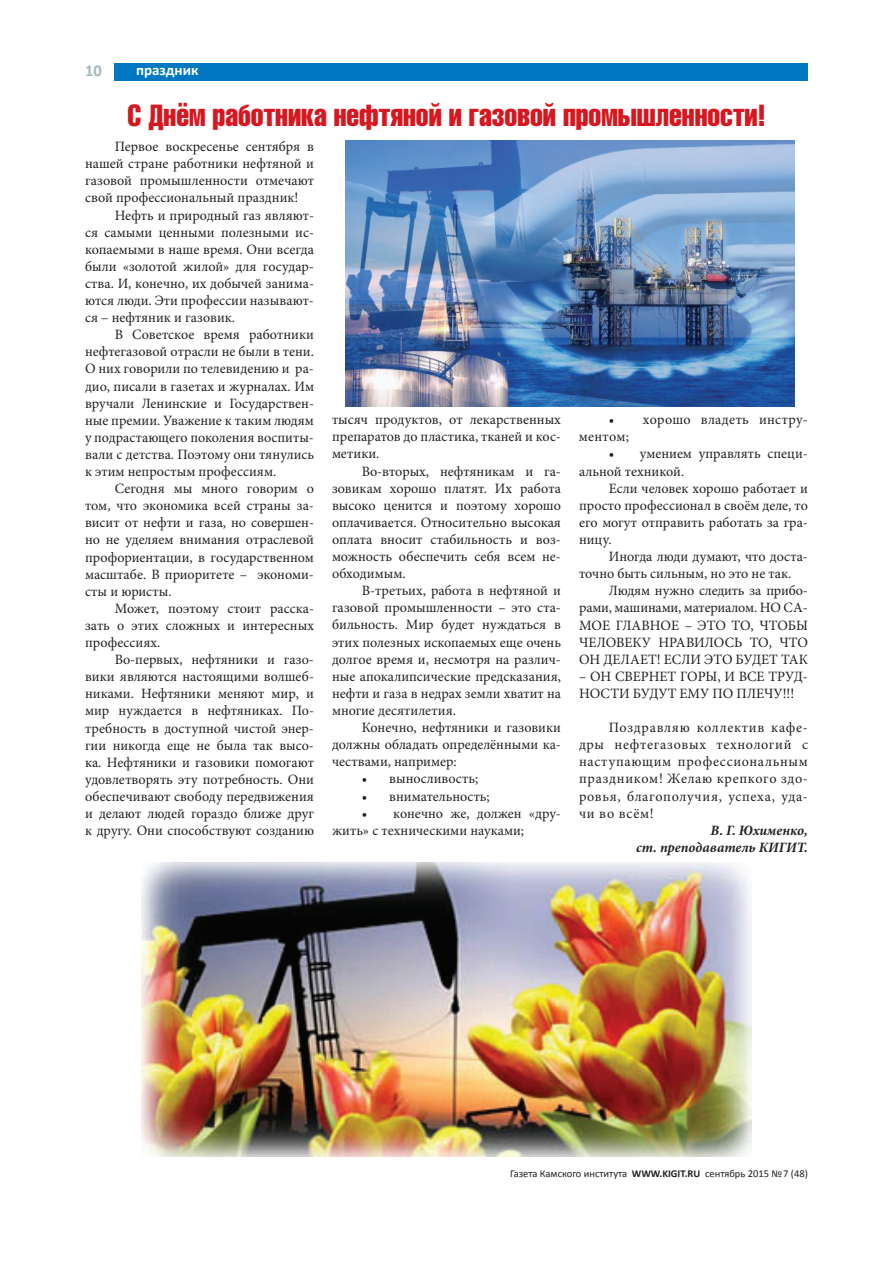
<style>
.page{position:relative;width:893px;height:1263px;background:#fff}
.page>*{position:absolute;margin:0;border:0;box-sizing:border-box;transform-origin:0 0}
.t1{font:30px "Helios Compressed";color:#d7171f}
.t2{font:700 16.5px "Calibri";color:#a7b6be}
.t3{font:700 15px "Calibri";color:#fff}
.t4{font:14.25px/17.1px "Minion Pro";color:#231f20;text-align:justify}
.t5{font:italic 700 14.25px/17.1px "Minion Pro";color:#231f20;text-align:right}
.t6{font:14.25px/17.1px "Minion Pro";letter-spacing:.02em;color:#231f20}
.t7{font:10.5px "Calibri";color:#231f20}
.s1{font-weight:700}
</style>
<div class="page">
<div style="left:115px;top:64px;width:693px;height:17px;background:#0079c2"></div>
<img style="left:142px;top:863px;width:609px;height:294px">
<img style="left:345px;top:141px;width:449px;height:265px">
<p class="t2" style="left:85px;top:60px;width:18px">10</p>
<p class="t3" style="left:136px;top:61px;width:64px">праздник</p>
<h1 class="t1" style="left:127px;top:98px;width:639px">С Днём работника нефтяной и газовой промышленности!</h1>
<p class="t4" style="left:85px;top:138px;width:230px;text-indent:30px">Первое воскресенье сентября в нашей стране работники нефтяной и газовой промышленности отмечают свой профессиональный праздник!</p>
<p class="t4" style="left:85px;top:206px;width:230px;text-indent:30px">Нефть и природный газ являют&shy;ся самыми ценными полезными ис&shy;копаемыми в наше время. Они всегда были «золотой жилой» для государ&shy;ства. И, конечно, их добычей занима&shy;ются люди. Эти профессии называют&shy;ся – нефтяник и газовик.</p>
<p class="t4" style="left:85px;top:326px;width:230px;text-indent:30px">В Советское время работники нефтегазовой отрасли не были в тени.<br>О них говорили по телевидению и ра&shy;дио, писали в газетах и журналах. Им вручали Ленинские и Государствен&shy;ные премии. Уважение к таким людям у подрастающего поколения воспиты&shy;вали с детства. Поэтому они тянулись к этим непростым профессиям.</p>
<p class="t4" style="left:85px;top:480px;width:230px;text-indent:30px">Сегодня мы много говорим о том, что экономика всей страны за&shy;висит от нефти и газа, но совершен&shy;но не уделяем внимания отраслевой профориентации, в государственном масштабе. В приоритете – экономи&shy;сты и юристы.</p>
<p class="t4" style="left:85px;top:600px;width:230px;text-indent:30px">Может, поэтому стоит расска&shy;зать о этих сложных и интересных профессиях.</p>
<p class="t4" style="left:85px;top:651px;width:230px;text-indent:30px">Во-первых, нефтяники и газо&shy;вики являются настоящими волшеб&shy;никами. Нефтяники меняют мир, и мир нуждается в нефтяниках. По&shy;требность в доступной чистой энер&shy;гии никогда еще не была так высо&shy;ка. Нефтяники и газовики помогают удовлетворять эту потребность. Они обеспечивают свободу передвижения и делают людей гораздо ближе друг к другу. Они способствуют созданию</p>
<p class="t6" style="left:579px;top:411px;width:230px;text-indent:30px">• хорошо владеть инстру&shy;ментом;</p>
<p class="t4" style="left:579px;top:445px;width:230px;text-indent:30px">• умением управлять специ&shy;альной техникой.</p>
<p class="t4" style="left:579px;top:480px;width:230px;text-indent:30px">Если человек хорошо работает и просто профессионал в своём деле, то его могут отправить работать за гра&shy;ницу.</p>
<p class="t4" style="left:579px;top:548px;width:230px;text-indent:30px">Иногда люди думают, что доста&shy;точно быть сильным, но это не так.</p>
<p class="t4" style="left:579px;top:582px;width:230px;text-indent:30px">Людям нужно следить за прибо&shy;рами, машинами, материалом. НО СА-МОЕ ГЛАВНОЕ – ЭТО ТО, ЧТОБЫ ЧЕЛОВЕКУ НРАВИЛОСЬ ТО, ЧТО ОН ДЕЛАЕТ! ЕСЛИ ЭТО БУДЕТ ТАК</p>
<p class="t4" style="left:579px;top:668px;width:230px">– ОН СВЕРНЕТ ГОРЫ, И ВСЕ ТРУД-<br>НОСТИ БУДУТ ЕМУ ПО ПЛЕЧУ!!!</p>
<p class="t4" style="left:579px;top:719px;width:230px;text-indent:30px">Поздравляю коллектив кафе&shy;дры нефтегазовых технологий с наступающим профессиональным праздником! Желаю крепкого здо&shy;ровья, благополучия, успеха, уда&shy;чи во всём!</p>
<p class="t5" style="left:636px;top:821px;width:173px">В. Г. Юхименко,<br>ст. преподаватель КИГИТ.</p>
<p class="t4" style="left:332px;top:411px;width:230px">тысяч продуктов, от лекарственных препаратов до пластика, тканей и кос&shy;метики.</p>
<p class="t4" style="left:332px;top:462px;width:230px;text-indent:30px">Во-вторых, нефтяникам и га&shy;зовикам хорошо платят. Их работа высоко ценится и поэтому хорошо оплачивается. Относительно высокая оплата вносит стабильность и воз&shy;можность обеспечить себя всем не&shy;обходимым.</p>
<p class="t4" style="left:332px;top:582px;width:230px;text-indent:30px">В-третьих, работа в нефтяной и газовой промышленности – это ста&shy;бильность. Мир будет нуждаться в этих полезных ископаемых еще очень долгое время и, несмотря на различ&shy;ные апокалипсические предсказания, нефти и газа в недрах земли хватит на многие десятилетия.</p>
<p class="t4" style="left:332px;top:719px;width:230px;text-indent:30px">Конечно, нефтяники и газовики должны обладать определёнными ка&shy;чествами, например:</p>
<p class="t4" style="left:362px;top:770px;width:118px">• выносливость;</p>
<p class="t4" style="left:362px;top:787px;width:129px">• внимательность;</p>
<p class="t4" style="left:332px;top:804px;width:230px;text-indent:30px">• конечно же, должен «дру&shy;жить» с техническими науками;</p>
<p class="t7" style="left:510px;top:1167px;width:299px">Газета Камского института <span class="s1">WWW.KIGIT.RU</span> сентябрь 2015 №7 (48)</p>
</div>
